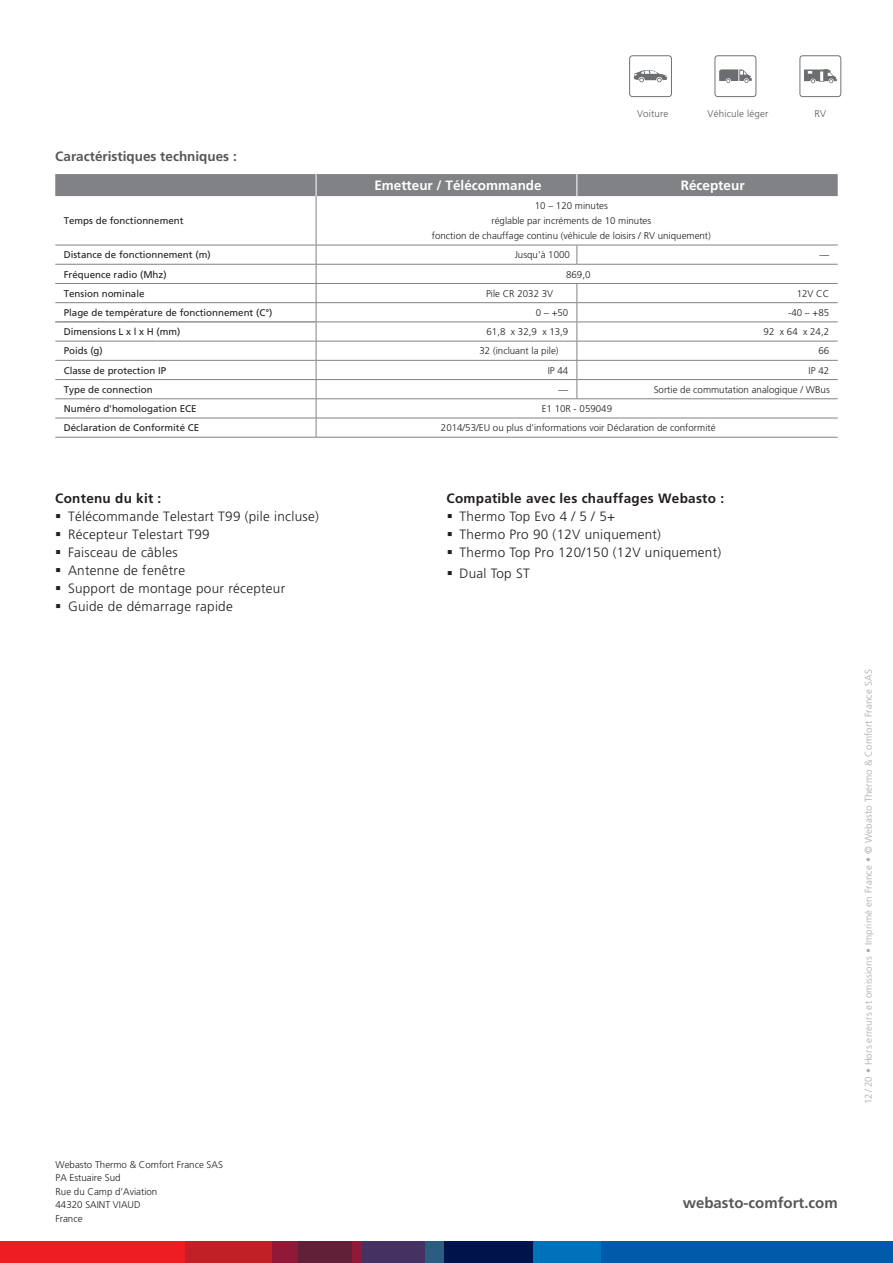
<style>
.page{position:relative;width:893px;height:1263px;background:#fff}
.page>*{position:absolute;margin:0;border:0;box-sizing:border-box;transform-origin:0 0}
.t1{font:700 15px "Frutiger";color:#57585a}
.t2{font:300 13.5px/18px "Frutiger";letter-spacing:.02em;color:#231f20}
.Copy_Bullets_Black{font:700 13.5px "Frutiger";letter-spacing:.02em;color:#231f20}
.Table_Head_centered{font:700 13.5px "Frutiger";color:#fff}
.t3{font:700 13.5px "Frutiger";color:#57585a}
.Table_Copy_right-ali{font:300 9.75px/15px "Frutiger";color:#231f20;text-align:center}
.Table_Copy_left-alig{font:9.75px "Frutiger";color:#231f20}
.Address{font:300 9.75px/13.5px "Frutiger";color:#231f20}
.Imprint{font:300 9.75px "Frutiger";letter-spacing:.02em;color:#a8a9ad}
.t4{font:300 9.75px "Frutiger";letter-spacing:.02em;color:#57585a}
</style>
<div class="page">
<svg style="left:577px;top:246px;width:1px;height:18px"></svg>
<svg style="left:577px;top:284px;width:1px;height:114px"></svg>
<hr style="left:316px;top:196px;width:1px;height:49px;background:#808285">
<hr style="left:316px;top:245px;width:261px;height:1px;background:#808285">
<hr style="left:577px;top:245px;width:261px;height:1px;background:#808285">
<hr style="left:316px;top:264px;width:261px;height:1px;background:#808285">
<hr style="left:577px;top:264px;width:261px;height:1px;background:#808285">
<hr style="left:316px;top:283px;width:261px;height:1px;background:#808285">
<hr style="left:577px;top:283px;width:261px;height:1px;background:#808285">
<hr style="left:55px;top:322px;width:261px;height:1px;background:#57585a">
<hr style="left:316px;top:398px;width:261px;height:1px;background:#808285">
<hr style="left:577px;top:398px;width:261px;height:1px;background:#808285">
<hr style="left:316px;top:418px;width:261px;height:1px;background:#808285">
<hr style="left:577px;top:418px;width:261px;height:1px;background:#808285">
<hr style="left:316px;top:437px;width:261px;height:1px;background:#808285">
<hr style="left:577px;top:437px;width:261px;height:1px;background:#808285">
<div style="left:55px;top:174px;width:783px;height:22px;background:#808285"></div>
<hr style="left:55px;top:245px;width:261px;height:1px;background:#808285">
<svg style="left:316px;top:245px;width:1px;height:192px"></svg>
<hr style="left:55px;top:283px;width:261px;height:1px;background:#808285">
<hr style="left:55px;top:302px;width:261px;height:1px;background:#808285">
<hr style="left:316px;top:302px;width:261px;height:1px;background:#808285">
<hr style="left:577px;top:302px;width:261px;height:1px;background:#808285">
<hr style="left:316px;top:322px;width:261px;height:1px;background:#808285">
<hr style="left:577px;top:322px;width:261px;height:1px;background:#808285">
<hr style="left:55px;top:341px;width:261px;height:1px;background:#808285">
<hr style="left:316px;top:341px;width:261px;height:1px;background:#808285">
<hr style="left:577px;top:341px;width:261px;height:1px;background:#808285">
<hr style="left:55px;top:360px;width:261px;height:1px;background:#808285">
<hr style="left:316px;top:360px;width:261px;height:1px;background:#808285">
<hr style="left:577px;top:360px;width:261px;height:1px;background:#808285">
<hr style="left:55px;top:379px;width:261px;height:1px;background:#808285">
<hr style="left:316px;top:379px;width:261px;height:1px;background:#808285">
<hr style="left:577px;top:379px;width:261px;height:1px;background:#808285">
<hr style="left:55px;top:398px;width:261px;height:1px;background:#808285">
<hr style="left:55px;top:418px;width:261px;height:1px;background:#808285">
<hr style="left:55px;top:437px;width:261px;height:1px;background:#808285">
<hr style="left:55px;top:264px;width:261px;height:1px;background:#808285">
<div style="left:0;top:1242px;width:186px;height:21px;background:#ee1d23"></div>
<div style="left:186px;top:1242px;width:86px;height:21px;background:#c12027"></div>
<div style="left:272px;top:1242px;width:26px;height:21px;background:#901938"></div>
<div style="left:298px;top:1242px;width:54px;height:21px;background:#611f38"></div>
<div style="left:352px;top:1242px;width:10px;height:21px;background:#901938"></div>
<div style="left:362px;top:1242px;width:63px;height:21px;background:#453162"></div>
<div style="left:425px;top:1242px;width:19px;height:21px;background:#2a5d80"></div>
<div style="left:444px;top:1242px;width:89px;height:21px;background:#00134a"></div>
<div style="left:533px;top:1242px;width:69px;height:21px;background:#0072bc"></div>
<div style="left:602px;top:1242px;width:291px;height:21px;background:#015aaa"></div>
<svg style="left:714px;top:55px;width:42px;height:42px"></svg>
<svg style="left:799px;top:55px;width:42px;height:42px"></svg>
<svg style="left:629px;top:55px;width:43px;height:42px"></svg>
<p class="t3" style="left:55px;top:149px;width:183px">Caractéristiques techniques :</p>
<p class="Table_Copy_left-alig" style="left:64px;top:215px;width:121px">Temps de fonctionnement</p>
<p class="t4" style="left:637px;top:108px;width:33px">Voiture</p>
<p class="t4" style="left:707px;top:108px;width:63px">Véhicule léger</p>
<p class="t4" style="left:815px;top:108px;width:13px">RV</p>
<p class="Table_Head_centered" style="left:374px;top:178px;width:169px">Emetteur / Télécommande</p>
<p class="Table_Head_centered" style="left:681px;top:178px;width:65px">Récepteur</p>
<p class="Table_Copy_right-ali" style="left:432px;top:198px;width:281px">10 – 120 minutes<br>réglable par incréments de 10 minutes<br>fonction de chauffage continu (véhicule de loisirs / RV uniquement)</p>
<p class="Table_Copy_left-alig" style="left:64px;top:249px;width:148px">Distance de fonctionnement (m)</p>
<p class="Table_Copy_right-ali" style="left:515px;top:248px;width:57px">Jusqu'à 1000</p>
<p class="Table_Copy_right-ali" style="left:819px;top:248px;width:11px">—</p>
<p class="Table_Copy_left-alig" style="left:64px;top:268px;width:104px">Fréquence radio (Mhz)</p>
<p class="Table_Copy_right-ali" style="left:566px;top:267px;width:26px">869,0</p>
<p class="Table_Copy_left-alig" style="left:64px;top:288px;width:82px">Tension nominale</p>
<p class="Table_Copy_right-ali" style="left:486px;top:286px;width:69px">Pile CR 2032 3V</p>
<p class="Table_Copy_right-ali" style="left:797px;top:286px;width:34px">12V CC</p>
<p class="Table_Copy_left-alig" style="left:64px;top:307px;width:210px">Plage de température de fonctionnement (C°)</p>
<p class="Table_Copy_right-ali" style="left:536px;top:305px;width:34px">0 – +50</p>
<p class="Table_Copy_right-ali" style="left:788px;top:305px;width:43px">-40 – +85</p>
<p class="Table_Copy_left-alig" style="left:64px;top:326px;width:118px">Dimensions L x l x H (mm)</p>
<p class="Table_Copy_right-ali" style="left:487px;top:324px;width:83px">61,8 x 32,9 x 13,9</p>
<p class="Table_Copy_right-ali" style="left:764px;top:324px;width:67px">92 x 64 x 24,2</p>
<p class="Table_Copy_left-alig" style="left:64px;top:345px;width:40px">Poids (g)</p>
<p class="Table_Copy_right-ali" style="left:479px;top:344px;width:81px">32 (incluant la pile)</p>
<p class="Table_Copy_right-ali" style="left:818px;top:344px;width:12px">66</p>
<p class="Table_Copy_left-alig" style="left:64px;top:364px;width:104px">Classe de protection IP</p>
<p class="Table_Copy_right-ali" style="left:548px;top:363px;width:22px">IP 44</p>
<p class="Table_Copy_right-ali" style="left:809px;top:363px;width:22px">IP 42</p>
<p class="Table_Copy_left-alig" style="left:64px;top:384px;width:90px">Type de connection</p>
<p class="Table_Copy_right-ali" style="left:559px;top:382px;width:11px">—</p>
<p class="Table_Copy_right-ali" style="left:654px;top:382px;width:178px">Sortie de commutation analogique / WBus</p>
<p class="Table_Copy_left-alig" style="left:64px;top:403px;width:134px">Numéro d'homologation ECE</p>
<p class="Table_Copy_right-ali" style="left:542px;top:401px;width:72px">E1 10R - 059049</p>
<p class="Table_Copy_left-alig" style="left:64px;top:422px;width:137px">Déclaration de Conformité CE</p>
<p class="Table_Copy_right-ali" style="left:441px;top:421px;width:276px">2014/53/EU ou plus d'informations voir Déclaration de conformité</p>
<p class="Copy_Bullets_Black" style="left:55px;top:490px;width:108px">Contenu du kit :</p>
<p class="t2" style="left:68px;top:507px;width:252px">Télécommande Telestart T99 (pile incluse)<br>Récepteur Telestart T99<br>Faisceau de câbles<br>Antenne de fenêtre<br>Support de montage pour récepteur<br>Guide de démarrage rapide</p>
<p class="Copy_Bullets_Black" style="left:446px;top:490px;width:279px">Compatible avec les chauffages Webasto :</p>
<p class="t2" style="left:460px;top:507px;width:263px">Thermo Top Evo 4 / 5 / 5+<br>Thermo Pro 90 (12V uniquement)<br>Thermo Top Pro 120/150 (12V uniquement)</p>
<p class="t2" style="left:460px;top:564px;width:72px">Dual Top ST</p>
<p class="Address" style="left:56px;top:1157px;width:169px">Webasto Thermo &amp; Comfort France SAS<br>PA Estuaire Sud<br>Rue du Camp d’Aviation<br>44320 SAINT VIAUD<br>France</p>
<p class="t1" style="left:683px;top:1194px;width:156px">webasto-comfort.com</p>
<p class="Imprint" style="left:863px;top:1104px;width:436px;rotate:-90deg">12 /20 • Hors erreurs et omissions • Imprimé en France • © Webasto Thermo &amp; Comfort France SAS</p>
</div>
